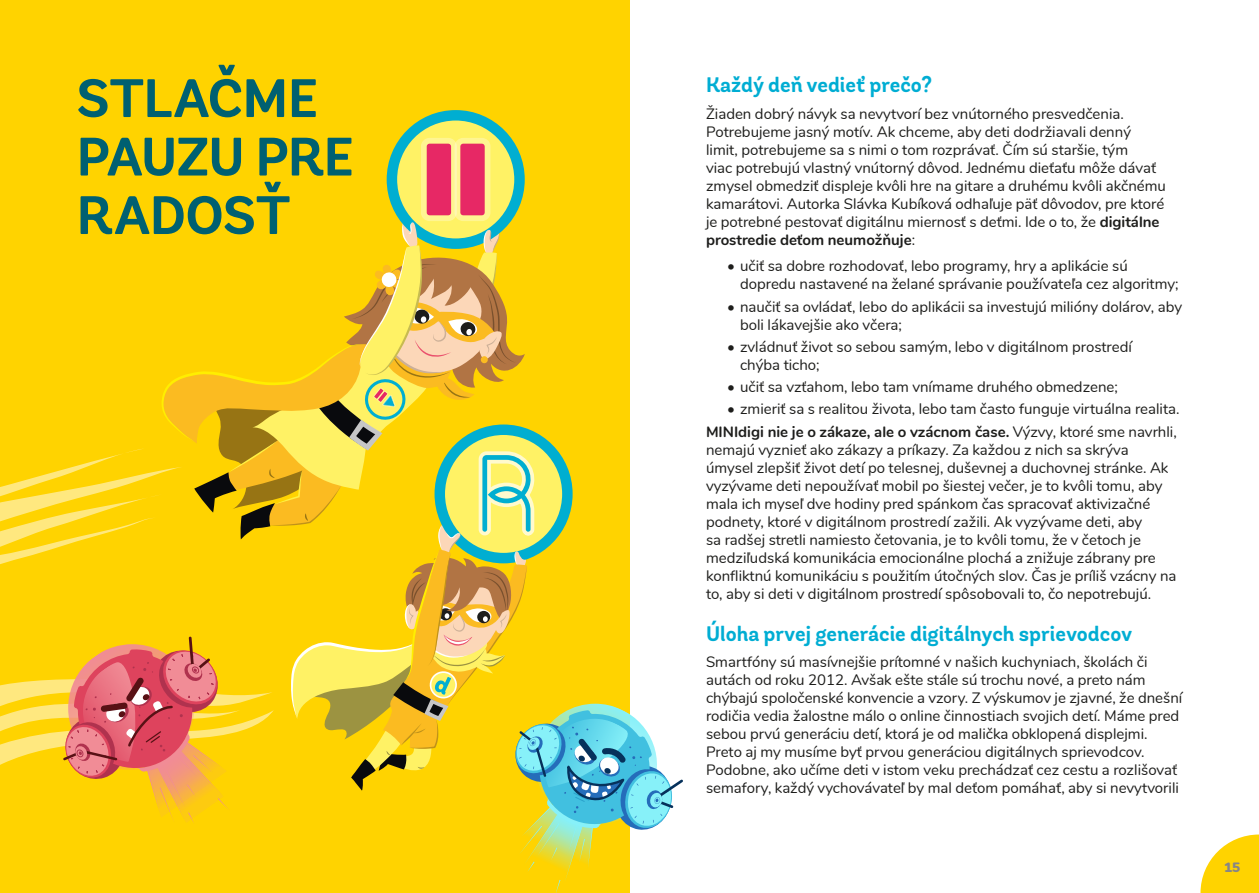
<style>
.page{position:relative;width:1259px;height:893px;background:#fff}
.page>*{position:absolute;margin:0;border:0;box-sizing:border-box;transform-origin:0 0}
.t1{font:700 54px/58.5px "Andes Rounded";letter-spacing:-.01em;color:#006071}
.t2{font:700 21px "Andes Rounded";color:#00add3}
.t3{font:15px/18px "Nunito";color:#1d1d1b}
.t4{font:700 15px "Nunito";color:#1d1d1b}
.t5{font:900 13.5px "Nunito";color:#878686}
.s1{font-weight:700}
</style>
<div class="page">
<div style="left:0;top:0;width:629px;height:893px;background:#ffd300"></div>
<svg style="left:392px;top:115px;width:127px;height:129px;fill:#fff265"></svg>
<div style="left:387px;top:110px;width:138px;height:139px;border:10px solid #00aed1;border-radius:50%"></div>
<div style="left:427px;top:144px;width:24px;height:71px;background:#e72865;border-radius:3px"></div>
<div style="left:421px;top:138px;width:36px;height:83px;border:6px solid #fff;border-radius:6px"></div>
<div style="left:460px;top:144px;width:25px;height:71px;background:#e72865;border-radius:3px"></div>
<div style="left:454px;top:138px;width:36px;height:83px;border:6px solid #fff;border-radius:6px"></div>
<svg style="left:1200px;top:834px;width:59px;height:59px"></svg>
<svg style="left:0;top:213px;width:683px;height:680px"></svg>
<h1 class="t1" style="left:77px;top:71px;width:279px">STLAČME<br>PAUZU PRE<br>RADOSŤ</h1>
<h2 class="t2" style="left:706px;top:72px;width:228px">Každý deň vedieť prečo?</h2>
<p class="t3" style="left:706px;top:104px;width:461px">Žiaden dobrý návyk sa nevytvorí bez vnútorného presvedčenia.<br>Potrebujeme jasný motív. Ak chceme, aby deti dodržiavali denný limit, potrebujeme sa s nimi o tom rozprávať. Čím sú staršie, tým<br>viac potrebujú vlastný vnútorný dôvod. Jednému dieťaťu môže dávať zmysel obmedziť displeje kvôli hre na gitare a druhému kvôli akčnému kamarátovi. Autorka Slávka Kubíková odhaľuje päť dôvodov, pre ktoré je potrebné pestovať digitálnu miernosť s deťmi. Ide o to, že <span class="s1">digitálne prostredie deťom neumožňuje</span>:</p>
<p class="t3" style="left:740px;top:256px;width:440px;text-indent:-13px">• učiť sa dobre rozhodovať, lebo programy, hry a aplikácie sú dopredu nastavené na želané správanie používateľa cez algoritmy;</p>
<p class="t3" style="left:740px;top:296px;width:443px;text-indent:-13px">• naučiť sa ovládať, lebo do aplikácii sa investujú milióny dolárov, aby boli lákavejšie ako včera;</p>
<p class="t3" style="left:740px;top:337px;width:393px;text-indent:-13px">• zvládnuť život so sebou samým, lebo v digitálnom prostredí chýba ticho;</p>
<p class="t3" style="left:727px;top:377px;width:392px">• učiť sa vzťahom, lebo tam vnímame druhého obmedzene;</p>
<p class="t3" style="left:727px;top:399px;width:454px">• zmieriť sa s realitou života, lebo tam často funguje virtuálna realita.</p>
<p class="t4" style="left:706px;top:420px;width:9px">MINI</p>
<p class="t3" style="left:706px;top:421px;width:472px;text-indent:32px"><span class="s1">digi nie je o zákaze, ale o vzácnom čase.</span> Výzvy, ktoré sme navrhli, nemajú vyznieť ako zákazy a príkazy. Za každou z nich sa skrýva úmysel zlepšiť život detí po telesnej, duševnej a duchovnej stránke. Ak vyzývame deti nepoužívať mobil po šiestej večer, je to kvôli tomu, aby mala ich myseľ dve hodiny pred spánkom čas spracovať aktivizačné podnety, ktoré v digitálnom prostredí zažili. Ak vyzývame deti, aby<br>sa radšej stretli namiesto četovania, je to kvôli tomu, že v četoch je medziľudská komunikácia emocionálne plochá a znižuje zábrany pre konfliktnú komunikáciu s použitím útočných slov. Čas je príliš vzácny na to, aby si deti v digitálnom prostredí spôsobovali to, čo nepotrebujú.</p>
<h2 class="t2" style="left:706px;top:620px;width:428px">Úloha prvej generácie digitálnych sprievodcov</h2>
<p class="t3" style="left:706px;top:652px;width:478px">Smartfóny sú masívnejšie prítomné v našich kuchyniach, školách či autách od roku 2012. Avšak ešte stále sú trochu nové, a preto nám chýbajú spoločenské konvencie a vzory. Z výskumov je zjavné, že dnešní rodičia vedia žalostne málo o online činnostiach svojich detí. Máme pred sebou prvú generáciu detí, ktorá je od malička obklopená displejmi.<br>Preto aj my musíme byť prvou generáciou digitálnych sprievodcov.<br>Podobne, ako učíme deti v istom veku prechádzať cez cestu a rozlišovať semafory, každý vychovávateľ by mal deťom pomáhať, aby si nevytvorili</p>
<p class="t5" style="left:1224px;top:857px;width:18px">15</p>
</div>
